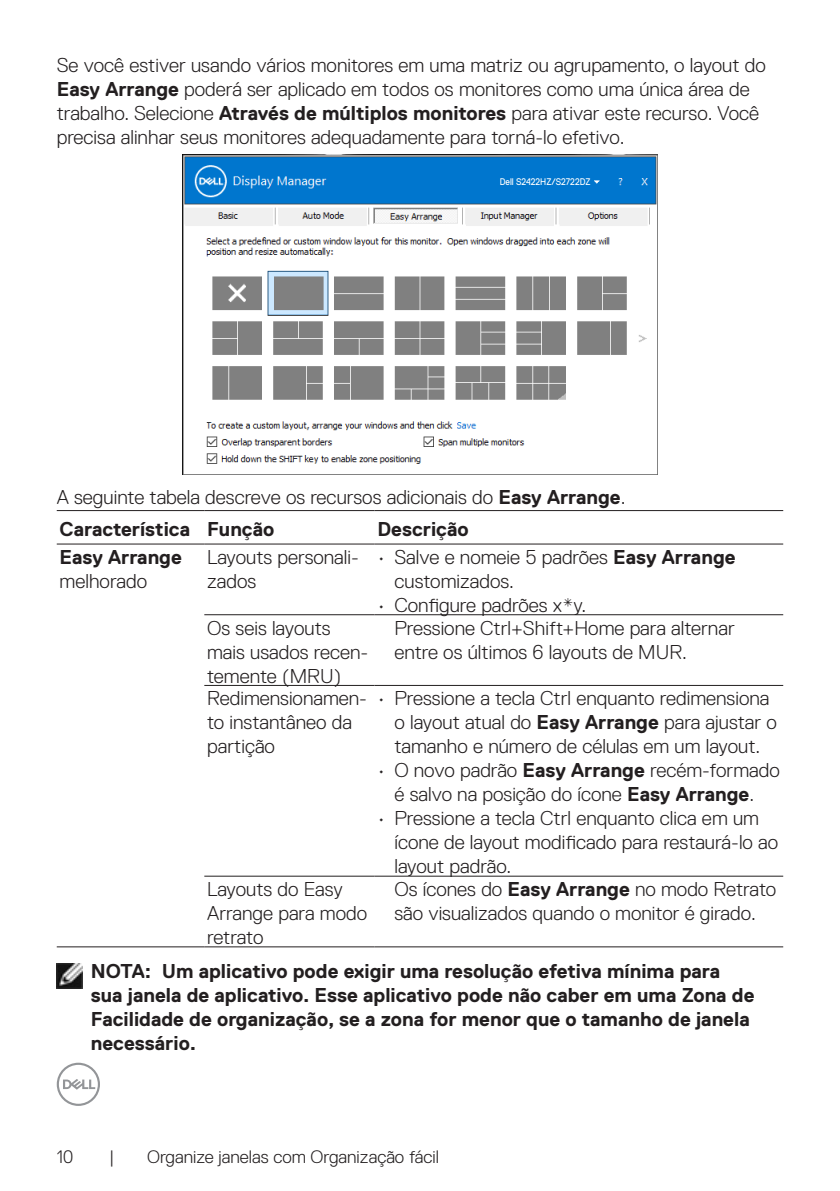
<style>
.page{position:relative;width:840px;height:1191px;background:#fff}
.page>*{position:absolute;margin:0;border:0;box-sizing:border-box;transform-origin:0 0}
.t1{font:300 20px/24px "Dell Replica";color:#231f20}
.t2{font:700 20px/24px "Dell Replica";color:#231f20}
.t3{font:300 18px "Dell Replica";color:#231f20}
.t4{font:9.6px "Dell Replica";color:#fff;scale:.9 1}
.s1{font-weight:700}
</style>
<div class="page">
<svg style="left:57px;top:1062px;width:43px;height:44px"></svg>
<img style="left:182px;top:154px;width:475px;height:320px">
<div style="left:530px;top:174px;width:57px;height:13px;background:#0076ce"></div>
<hr style="left:57px;top:946px;width:147px;height:1px;background:#231f20">
<hr style="left:57px;top:510px;width:147px;height:1px;background:#231f20">
<hr style="left:204px;top:510px;width:170px;height:1px;background:#231f20">
<hr style="left:374px;top:510px;width:408px;height:1px;background:#231f20">
<hr style="left:57px;top:543px;width:147px;height:1px;background:#231f20">
<hr style="left:204px;top:543px;width:170px;height:1px;background:#231f20">
<hr style="left:374px;top:543px;width:408px;height:1px;background:#231f20">
<hr style="left:204px;top:614px;width:170px;height:1px;background:#231f20">
<hr style="left:374px;top:614px;width:408px;height:1px;background:#231f20">
<hr style="left:204px;top:685px;width:170px;height:1px;background:#231f20">
<hr style="left:374px;top:685px;width:408px;height:1px;background:#231f20">
<hr style="left:204px;top:875px;width:170px;height:1px;background:#231f20">
<hr style="left:374px;top:875px;width:408px;height:1px;background:#231f20">
<hr style="left:204px;top:946px;width:170px;height:1px;background:#231f20">
<hr style="left:374px;top:946px;width:408px;height:1px;background:#231f20">
<img style="left:57px;top:963px;width:25px;height:25px">
<p class="t1" style="left:57px;top:53px;width:710px">Se você estiver usando vários monitores em uma matriz ou agrupamento, o layout do <span class="s1">Easy Arrange</span> poderá ser aplicado em todos os monitores como uma única área de trabalho. Selecione <span class="s1">Através de múltiplos monitores</span> para ativar este recurso. Você precisa alinhar seus monitores adequadamente para torná-lo efetivo.</p>
<p class="t4" style="left:499px;top:176px;width:102px">Dell S2422HZ/S2722DZ</p>
<p class="t1" style="left:57px;top:481px;width:570px;line-height:31.8px">A seguinte tabela descreve os recursos adicionais do <span class="s1">Easy Arrange</span>.<br><span class="s1">Característica Função</span></p>
<p class="t2" style="left:377px;top:517px;width:93px">Descrição</p>
<p class="t1" style="left:207px;top:545px;width:153px">Layouts personali&shy;zados</p>
<p class="t1" style="left:394px;top:545px;width:342px;text-indent:-17px">• Salve e nomeie 5 padrões <span class="s1">Easy Arrange </span>customizados.</p>
<p class="t1" style="left:377px;top:593px;width:210px">• Configure padrões x*y.</p>
<p class="t1" style="left:207px;top:615px;width:162px">Os seis layouts mais usados recen&shy;temente (MRU)</p>
<p class="t1" style="left:394px;top:615px;width:341px">Pressione Ctrl+Shift+Home para alternar entre os últimos 6 layouts de MUR.</p>
<p class="t1" style="left:207px;top:686px;width:161px">Redimensionamen&shy;to instantâneo da partição</p>
<p class="t1" style="left:394px;top:686px;width:383px;text-indent:-17px">• Pressione a tecla Ctrl enquanto redimensiona o layout atual do <span class="s1">Easy Arrange</span> para ajustar o tamanho e número de células em um layout.</p>
<p class="t1" style="left:377px;top:758px;width:404px;text-align:center">• O novo padrão <span class="s1">Easy Arrange</span> recém-formado é salvo na posição do ícone <span class="s1">Easy Arrange</span>.</p>
<p class="t1" style="left:394px;top:806px;width:385px;text-indent:-17px">• Pressione a tecla Ctrl enquanto clica em um ícone de layout modificado para restaurá-lo ao layout padrão.</p>
<p class="t1" style="left:207px;top:877px;width:161px">Layouts do Easy<br>Arrange para modo retrato</p>
<p class="t1" style="left:394px;top:877px;width:383px">Os ícones do <span class="s1">Easy Arrange</span> no modo Retrato são visualizados quando o monitor é girado.</p>
<p class="t2" style="left:91px;top:958px;width:664px">NOTA: Um aplicativo pode exigir uma resolução efetiva mínima para sua janela de aplicativo. Esse aplicativo pode não caber em uma Zona de Facilidade de organização, se a zona for menor que o tamanho de janela necessário.</p>
<p class="t2" style="left:60px;top:545px;width:124px">Easy Arrange</p>
<p class="t1" style="left:60px;top:569px;width:89px">melhorado</p>
<p class="t3" style="left:57px;top:1146px;width:18px">10</p>
<p class="t3" style="left:109px;top:1146px;width:7px">|</p>
<p class="t3" style="left:147px;top:1146px;width:293px">Organize janelas com Organização fácil</p>
</div>
